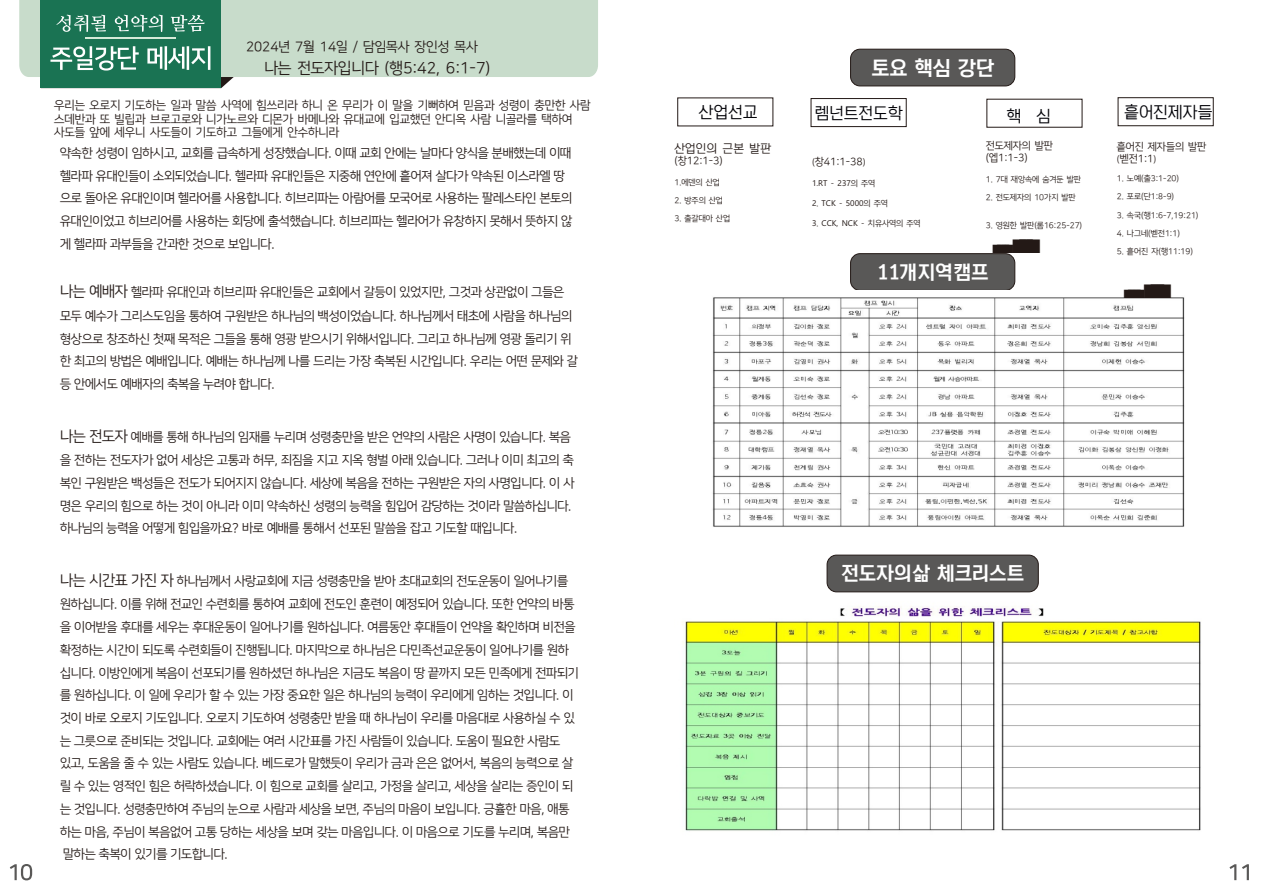
<style>
.page{position:relative;width:1263px;height:893px;background:#fff}
.page>*{position:absolute;margin:0;border:0;box-sizing:border-box;transform-origin:0 0}
.t1{font:20.25px "Korean TITGD3 R";color:#fff}
.t2{font:19.5px "Korean TITGD3 R";color:#fff}
.t3{font:16.5px "Korean TITGD1 R";color:#000006}
.t4{font:15.75px "Nanum Square ac R";color:#231916}
.t5{font:13.5px "Nanum Square ac R";color:#231916}
.t6{font:12.75px/22.8px "Nanum Square ac R";letter-spacing:-.015em;color:#231916}
.t7{font:12px/13.2px "Nanum Square ac R";color:#231916}
.t8{font:12px "Korean TITGD1 R";color:#231916}
.t9{font:10.5px/11.6px "Nanum Square ac R";color:#231916}
.t10{font:8.25px "Nanum Square ac R";color:#231916}
.t11{font:8.25px "Ebrima";color:#231916}
.t12{font:8.25px "HCR Batang Ext B";letter-spacing:-.5em;color:#231916}
.s1{font-size:15px}
.s2{font-size:9px}
.s3{font-family:"Nanum Square ac R"}
.s4{font-size:13.5px}
</style>
<div class="page">
<svg style="left:1229px;top:864px;width:20px;height:16px"></svg>
<svg style="left:19px;top:0;width:579px;height:88px;background:#9ec3b0"></svg>
<hr style="left:85px;top:38px;width:91px;height:1px;background:#d5ead8">
<svg style="left:10px;top:864px;width:22px;height:16px"></svg>
<div style="left:850px;top:253px;width:165px;height:38px;background:#595857;border:1px solid #231916;border-radius:9px"></div>
<div style="left:850px;top:49px;width:165px;height:37px;background:#595857;border:1px solid #231916;border-radius:9px"></div>
<div style="left:811px;top:98px;width:95px;height:29px;border:1px solid #231916"></div>
<div style="left:1118px;top:98px;width:95px;height:28px;border:1px solid #231916"></div>
<img style="left:712px;top:290px;width:473px;height:267px">
<img style="left:682px;top:606px;width:519px;height:225px">
<div style="left:827px;top:555px;width:211px;height:37px;background:#595857;border:1px solid #231916;border-radius:9px"></div>
<p class="t5" style="left:246px;top:39px;width:233px">2024년 7월 14일 / 담임목사 장인성 목사</p>
<p class="t4" style="left:264px;top:59px;width:228px">나는 전도자입니다 (행5:42, 6:1-7)</p>
<p class="t7" style="left:54px;top:99px;width:538px">우리는 오로지 기도하는 일과 말씀 사역에 힘쓰리라 하니 온 무리가 이 말을 기뻐하여 믿음과 성령이 충만한 사람 스데반과 또 빌립과 브로고로와 니가노르와 디몬가 바메나와 유대교에 입교했던 안디옥 사람 니골라를 택하여 사도들 앞에 세우니 사도들이 기도하고 그들에게 안수하니라</p>
<p class="t6" style="left:60px;top:142px;width:514px">약속한 성령이 임하시고, 교회를 급속하게 성장했습니다. 이때 교회 안에는 날마다 양식을 분배했는데 이때 헬라파 유대인들이 소외되었습니다. 헬라파 유대인들은 지중해 연안에 흩어져 살다가 약속된 이스라엘 땅 으로 돌아온 유대인이며 헬라어를 사용합니다. 히브리파는 아람어를 모국어로 사용하는 팔레스타인 본토의 유대인이었고 히브리어를 사용하는 회당에 출석했습니다. 히브리파는 헬라어가 유창하지 못해서 뜻하지 않 게 헬라파 과부들을 간과한 것으로 보입니다.</p>
<p class="t6" style="left:60px;top:281px;width:519px"><span class="s1">나는 예배자</span> 헬라파 유대인과 히브리파 유대인들은 교회에서 갈등이 있었지만, 그것과 상관없이 그들은 모두 예수가 그리스도임을 통하여 구원받은 하나님의 백성이었습니다. 하나님께서 태초에 사람을 하나님의 형상으로 창조하신 첫째 목적은 그들을 통해 영광 받으시기 위해서입니다. 그리고 하나님께 영광 돌리기 위 한 최고의 방법은 예배입니다. 예배는 하나님께 나를 드리는 가장 축복된 시간입니다. 우리는 어떤 문제와 갈 등 안에서도 예배자의 축복을 누려야 합니다.</p>
<p class="t6" style="left:60px;top:425px;width:516px"><span class="s1">나는 전도자</span> 예배를 통해 하나님의 임재를 누리며 성령충만을 받은 언약의 사람은 사명이 있습니다. 복음 을 전하는 전도자가 없어 세상은 고통과 허무, 죄짐을 지고 지옥 형벌 아래 있습니다. 그러나 이미 최고의 축 복인 구원받은 백성들은 전도가 되어지지 않습니다. 세상에 복음을 전하는 구원받은 자의 사명입니다. 이 사 명은 우리의 힘으로 하는 것이 아니라 이미 약속하신 성령의 능력을 힘입어 감당하는 것이라 말씀하십니다. 하나님의 능력을 어떻게 힘입을까요? 바로 예배를 통해서 선포된 말씀을 잡고 기도할 때입니다.</p>
<p class="t6" style="left:60px;top:570px;width:520px"><span class="s1">나는 시간표 가진 자</span> 하나님께서 사랑교회에 지금 성령충만을 받아 초대교회의 전도운동이 일어나기를 원하십니다. 이를 위해 전교인 수련회를 통하여 교회에 전도인 훈련이 예정되어 있습니다. 또한 언약의 바통 을 이어받을 후대를 세우는 후대운동이 일어나기를 원하십니다. 여름동안 후대들이 언약을 확인하며 비전을 확정하는 시간이 되도록 수련회들이 진행됩니다. 마지막으로 하나님은 다민족선교운동이 일어나기를 원하 십니다. 이방인에게 복음이 선포되기를 원하셨던 하나님은 지금도 복음이 땅 끝까지 모든 민족에게 전파되기 를 원하십니다. 이 일에 우리가 할 수 있는 가장 중요한 일은 하나님의 능력이 우리에게 임하는 것입니다. 이 것이 바로 오로지 기도입니다. 오로지 기도하여 성령충만 받을 때 하나님이 우리를 마음대로 사용하실 수 있 는 그릇으로 준비되는 것입니다. 교회에는 여러 시간표를 가진 사람들이 있습니다. 도움이 필요한 사람도 있고, 도움을 줄 수 있는 사람도 있습니다. 베드로가 말했듯이 우리가 금과 은은 없어서, 복음의 능력으로 살 릴 수 있는 영적인 힘은 허락하셨습니다. 이 힘으로 교회를 살리고, 가정을 살리고, 세상을 살리는 증인이 되 는 것입니다. 성령충만하여 주님의 눈으로 사람과 세상을 보면, 주님의 마음이 보입니다. 긍휼한 마음, 애통 하는 마음, 주님이 복음없어 고통 당하는 세상을 보며 갖는 마음입니다. 이 마음으로 기도를 누리며, 복음만 말하는 축복이 있기를 기도합니다.</p>
<h1 class="t1" style="left:871px;top:58px;width:124px">토요 핵심 강단</h1>
<p class="t3" style="left:699px;top:104px;width:60px">산업선교</p>
<p class="t3" style="left:815px;top:104px;width:90px">렘넌트전도학</p>
<p class="t3" style="left:1007px;top:108px;width:46px">핵 심</p>
<p class="t3" style="left:1124px;top:104px;width:90px">흩어진제자들</p>
<p class="t8" style="left:674px;top:143px;width:98px">산업인의 근본 발판</p>
<p class="t9" style="left:674px;top:155px;width:50px">(창12:1-3)</p>
<p class="t10" style="left:674px;top:178px;width:47px">1.에덴의 산업</p>
<p class="t10" style="left:674px;top:196px;width:50px">2. 방주의 산업</p>
<p class="t10" style="left:674px;top:214px;width:57px">3. 출갈대아 산업</p>
<p class="t9" style="left:812px;top:156px;width:55px"><span class="s2">(</span>창41:1-38<span class="s2">)</span></p>
<p class="t11" style="left:812px;top:180px;width:65px">1.RT - 237<span class="s3">의 주역</span></p>
<p class="t11" style="left:812px;top:200px;width:78px">2<span class="s3">.</span> TCK - 5000<span class="s3">의 주역</span></p>
<p class="t11" style="left:812px;top:220px;width:110px">3<span class="s3">.</span> CCK, NCK - <span class="s3">치유사역의 주역</span></p>
<p class="t9" style="left:986px;top:140px;width:69px">전도제자의 발판 (엡1:1-3)</p>
<p class="t10" style="left:986px;top:175px;width:97px">1. 7대 재앙속에 숨겨둔 발판</p>
<p class="t10" style="left:986px;top:193px;width:92px">2. 전도제자의 10가지 발판</p>
<p class="t10" style="left:986px;top:221px;width:98px">3. 영원한 발판(롬16:25-27)</p>
<p class="t12" style="left:993px;top:247px;width:48px">담임목사 <span class="s4">장인성</span></p>
<h2 class="t2" style="left:877px;top:262px;width:113px">11개 지역 캠프</h2>
<p class="t9" style="left:1117px;top:141px;width:91px">흩어진 제자들의 발판 <span class="s2">(</span>벧전1:1<span class="s2">)</span></p>
<p class="t10" style="left:1117px;top:174px;width:64px">1. 노예(출3:1-20)</p>
<p class="t10" style="left:1117px;top:192px;width:59px">2. 포로(단1:8-9)</p>
<p class="t10" style="left:1117px;top:211px;width:83px">3. 속국(행1:6-7,19:21)</p>
<p class="t10" style="left:1117px;top:229px;width:65px">4. 나그네(벧전1:1)</p>
<p class="t10" style="left:1117px;top:247px;width:78px">5. 흩어진 자(행11:19)</p>
<p class="t12" style="left:1124px;top:291px;width:48px">담임목사 <span class="s4">장인성</span></p>
<h2 class="t2" style="left:842px;top:564px;width:184px">전도자의 삶 체크리스트</h2>
</div>
